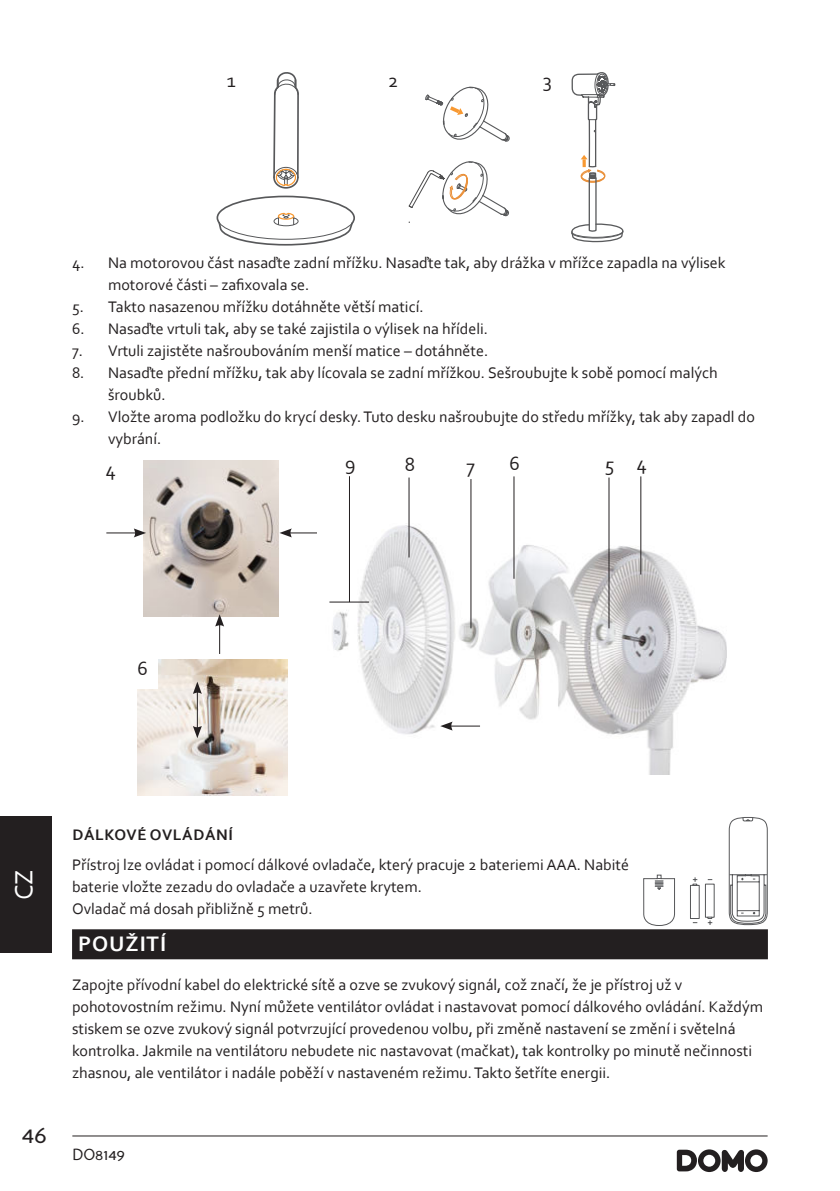
<style>
.page{position:relative;width:840px;height:1191px;background:#fff}
.page>*{position:absolute;margin:0;border:0;box-sizing:border-box;transform-origin:0 0}
.t1{font:26px "Corbel";color:#fff}
.t2{font:24px "Perspective Sans";color:#231f20}
.t3{font:700 22px "Corbel";letter-spacing:.04em;color:#fff}
.t4{font:20px "Corbel";color:#231f20}
.t5{font:16px/22px "Corbel";color:#231f20}
.t6{font:700 16px "Corbel";letter-spacing:.04em;color:#231f20}
.t7{font:16px "Perspective Sans";color:#231f20}
</style>
<div class="page">
<hr style="left:72px;top:1135px;width:695px;height:1px;background:#231f20">
<div style="left:0;top:816px;width:51px;height:136px;background:#231f20"></div>
<div style="left:72px;top:929px;width:695px;height:30px;background:#231f20"></div>
<svg style="left:216px;top:195px;width:139px;height:51px"></svg>
<svg style="left:273px;top:72px;width:26px;height:117px"></svg>
<svg style="left:408px;top:86px;width:101px;height:137px"></svg>
<svg style="left:571px;top:72px;width:52px;height:171px"></svg>
<img style="left:144px;top:461px;width:134px;height:155px">
<img style="left:137px;top:659px;width:150px;height:137px">
<hr style="left:106px;top:532px;width:31px;height:1px;background:#231f20">
<svg style="left:134px;top:528px;width:12px;height:9px"></svg>
<hr style="left:288px;top:532px;width:31px;height:1px;background:#231f20">
<svg style="left:279px;top:528px;width:13px;height:9px"></svg>
<hr style="left:219px;top:623px;width:1px;height:31px;background:#231f20">
<svg style="left:215px;top:614px;width:9px;height:12px"></svg>
<hr style="left:197px;top:691px;width:1px;height:38px;background:#231f20">
<svg style="left:193px;top:726px;width:9px;height:12px"></svg>
<svg style="left:193px;top:681px;width:9px;height:13px"></svg>
<div style="left:137px;top:659px;width:21px;height:30px;background:#fff"></div>
<img style="left:317px;top:523px;width:410px;height:251px">
<hr style="left:408px;top:477px;width:1px;height:80px;background:#231f20">
<hr style="left:470px;top:479px;width:1px;height:149px;background:#231f20">
<hr style="left:513px;top:476px;width:1px;height:103px;background:#231f20">
<hr style="left:608px;top:477px;width:1px;height:151px;background:#231f20">
<hr style="left:640px;top:476px;width:1px;height:98px;background:#231f20">
<hr style="left:349px;top:476px;width:1px;height:126px;background:#231f20">
<hr style="left:329px;top:601px;width:40px;height:1px;background:#231f20">
<hr style="left:449px;top:725px;width:31px;height:1px;background:#231f20">
<svg style="left:440px;top:721px;width:12px;height:9px"></svg>
<svg style="left:642px;top:817px;width:125px;height:355px"></svg>
<p class="t4" style="left:226px;top:71px;width:10px">1</p>
<p class="t4" style="left:542px;top:71px;width:11px">3</p>
<p class="t4" style="left:388px;top:71px;width:12px">2</p>
<p class="t5" style="left:108px;top:252px;width:618px;text-indent:-36px">4. Na motorovou část nasaďte zadní mřížku. Nasaďte tak, aby drážka v mřížce zapadla na výlisek motorové části – zafixovala se.</p>
<p class="t5" style="left:72px;top:296px;width:353px">5. Takto nasazenou mřížku dotáhněte větší maticí.</p>
<p class="t5" style="left:72px;top:318px;width:417px">6. Nasaďte vrtuli tak, aby se také zajistila o výlisek na hřídeli.</p>
<p class="t5" style="left:72px;top:340px;width:417px">7. Vrtuli zajistěte našroubováním menší matice – dotáhněte.</p>
<p class="t5" style="left:108px;top:362px;width:610px;text-indent:-36px">8. Nasaďte přední mřížku, tak aby lícovala se zadní mřížkou. Sešroubujte k sobě pomocí malých šroubků.</p>
<p class="t5" style="left:108px;top:406px;width:648px;text-indent:-36px">9. Vložte aroma podložku do krycí desky. Tuto desku našroubujte do středu mřížky, tak aby zapadl do vybrání.</p>
<p class="t4" style="left:105px;top:460px;width:12px">4</p>
<p class="t4" style="left:345px;top:454px;width:12px">9</p>
<p class="t4" style="left:404px;top:455px;width:12px">8</p>
<p class="t4" style="left:466px;top:457px;width:10px">7</p>
<p class="t4" style="left:509px;top:454px;width:12px">6</p>
<p class="t4" style="left:604px;top:455px;width:44px">5 4</p>
<p class="t4" style="left:137px;top:658px;width:12px">6</p>
<h1 class="t1" style="left:8px;top:900px;width:32px;rotate:-90deg">CZ</h1>
<h2 class="t2" style="left:22px;top:1120px;width:27px">46</h2>
<p class="t6" style="left:72px;top:824px;width:162px">DÁLKOVÉ OVLÁDÁNÍ</p>
<p class="t5" style="left:72px;top:853px;width:558px">Přístroj lze ovládat i pomocí dálkové ovladače, který pracuje 2 bateriemi AAA. Nabité baterie vložte zezadu do ovladače a uzavřete krytem.<br>Ovladač má dosah přibližně 5 metrů.</p>
<h3 class="t3" style="left:78px;top:930px;width:89px">POUŽITÍ</h3>
<p class="t5" style="left:72px;top:973px;width:692px">Zapojte přívodní kabel do elektrické sítě a ozve se zvukový signál, což značí, že je přístroj už v pohotovostním režimu. Nyní můžete ventilátor ovládat i nastavovat pomocí dálkového ovládání. Každým stiskem se ozve zvukový signál potvrzující provedenou volbu, při změně nastavení se změní i světelná kontrolka. Jakmile na ventilátoru nebudete nic nastavovat (mačkat), tak kontrolky po minutě nečinnosti zhasnou, ale ventilátor i nadále poběží v nastaveném režimu. Takto šetříte energii.</p>
<p class="t7" style="left:72px;top:1145px;width:54px">DO8149</p>
</div>
